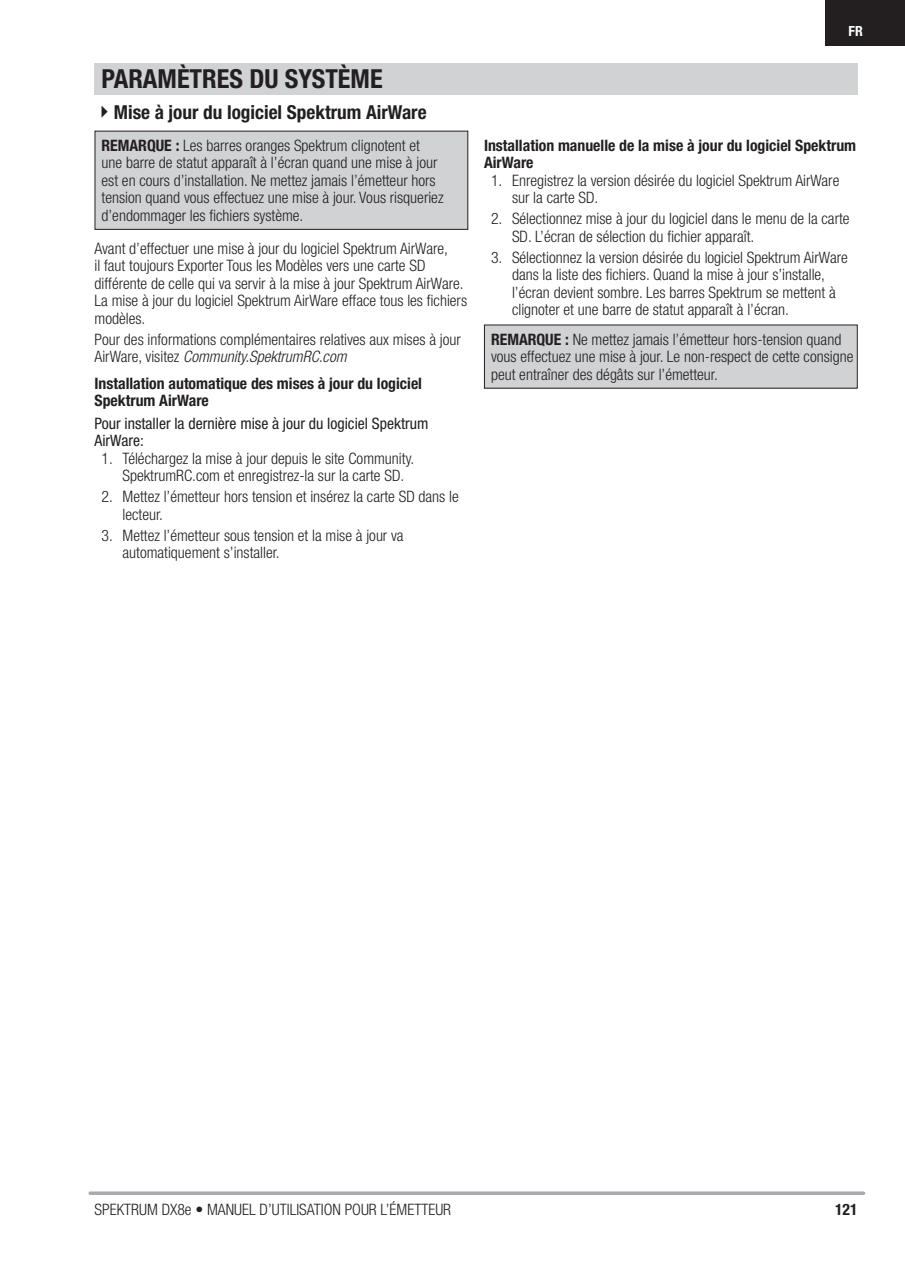
<style>
.page{position:relative;width:905px;height:1272px;background:#fff}
.page>*{position:absolute;margin:0;border:0;box-sizing:border-box;transform-origin:0 0}
.t1{font:700 condensed 26.25px "Helvetica Neue LT Std";color:#231f20}
.t2{font:700 condensed 19.25px "Helvetica Neue LT Std";color:#231f20}
.t3{font:300 condensed 15.75px/17.5px "Helvetica Neue LT Std";color:#231f20}
.t4{font:700 condensed 15.75px/17.5px "Helvetica Neue LT Std";color:#231f20}
.t5{font:condensed 15.75px/17.5px "Helvetica Neue LT Std";color:#231f20}
.t6{font:700 condensed 14px "Helvetica Neue LT Std";color:#fff}
.s1{font-weight:700}
.s2{font-style:italic}
</style>
<div class="page">
<svg style="left:90px;top:1191px;width:773px;height:4px;fill:#a8a9ad"></svg>
<div style="left:825px;top:0;width:80px;height:45px;background:#231f20"></div>
<div style="left:484px;top:325px;width:373px;height:63px;background:#d1d2d4"></div>
<div style="left:95px;top:131px;width:373px;height:98px;background:#d1d2d4"></div>
<div style="left:94px;top:131px;width:374px;height:99px;border:1px solid #231f20"></div>
<div style="left:94px;top:63px;width:763px;height:31px;background:#d1d2d4"></div>
<h1 class="t1" style="left:102px;top:69px;width:282px">PARAMÈTRES DU SYSTÈME</h1>
<p class="t2" style="left:94px;top:105px;width:333px">✔Mise à jour du logiciel Spektrum AirWare</p>
<p class="t3" style="left:102px;top:138px;width:343px"><span class="s1">REMARQUE :</span> Les barres oranges Spektrum clignotent et une barre de statut apparaît à l’écran quand une mise à jour est en cours d’installation. Ne mettez jamais l’émetteur hors tension quand vous effectuez une mise à jour. Vous risqueriez d’endommager les fichiers système.</p>
<p class="t3" style="left:95px;top:241px;width:374px">Avant d’effectuer une mise à jour du logiciel Spektrum AirWare,<br>il faut toujours Exporter Tous les Modèles vers une carte SD différente de celle qui va servir à la mise à jour Spektrum AirWare.<br>La mise à jour du logiciel Spektrum AirWare efface tous les fichiers modèles.</p>
<p class="t3" style="left:95px;top:332px;width:368px">Pour des informations complémentaires relatives aux mises à jour<br>AirWare, visitez <span class="s2">Community.SpektrumRC.com</span></p>
<p class="t4" style="left:95px;top:376px;width:329px">Installation automatique des mises à jour du logiciel<br>Spektrum AirWare</p>
<p class="t5" style="left:95px;top:416px;width:335px">Pour installer la dernière mise à jour du logiciel Spektrum<br>AirWare:</p>
<p class="t3" style="left:122px;top:451px;width:293px;text-indent:-21px">1. Téléchargez la mise à jour depuis le site Community.<br>SpektrumRC.com et enregistrez-la sur la carte SD.</p>
<p class="t3" style="left:122px;top:489px;width:338px;text-indent:-21px">2. Mettez l’émetteur hors tension et insérez la carte SD dans le lecteur.</p>
<p class="t3" style="left:122px;top:528px;width:283px;text-indent:-21px">3. Mettez l’émetteur sous tension et la mise à jour va automatiquement s’installer.</p>
<p class="t6" style="left:848px;top:26px;width:16px">FR</p>
<p class="t4" style="left:484px;top:138px;width:373px">Installation manuelle de la mise à jour du logiciel Spektrum<br>AirWare</p>
<p class="t3" style="left:512px;top:173px;width:329px;text-indent:-21px">1. Enregistrez la version désirée du logiciel Spektrum AirWare sur la carte SD.</p>
<p class="t3" style="left:512px;top:211px;width:339px;text-indent:-21px">2. Sélectionnez mise à jour du logiciel dans le menu de la carte<br>SD. L’écran de sélection du fichier apparaît.</p>
<p class="t3" style="left:512px;top:250px;width:337px;text-indent:-21px">3. Sélectionnez la version désirée du logiciel Spektrum AirWare dans la liste des fichiers. Quand la mise à jour s’installe, l’écran devient sombre. Les barres Spektrum se mettent à clignoter et une barre de statut apparaît à l’écran.</p>
<p class="t3" style="left:491px;top:332px;width:364px"><span class="s1">REMARQUE :</span> Ne mettez jamais l’émetteur hors-tension quand vous effectuez une mise à jour. Le non-respect de cette consigne peut entraîner des dégâts sur l’émetteur.</p>
<p class="t3" style="left:95px;top:1202px;width:358px">SPEKTRUM DX8e • MANUEL D’UTILISATION POUR L’ÉMETTEUR</p>
<p class="t4" style="left:835px;top:1201px;width:24px">121</p>
</div>
